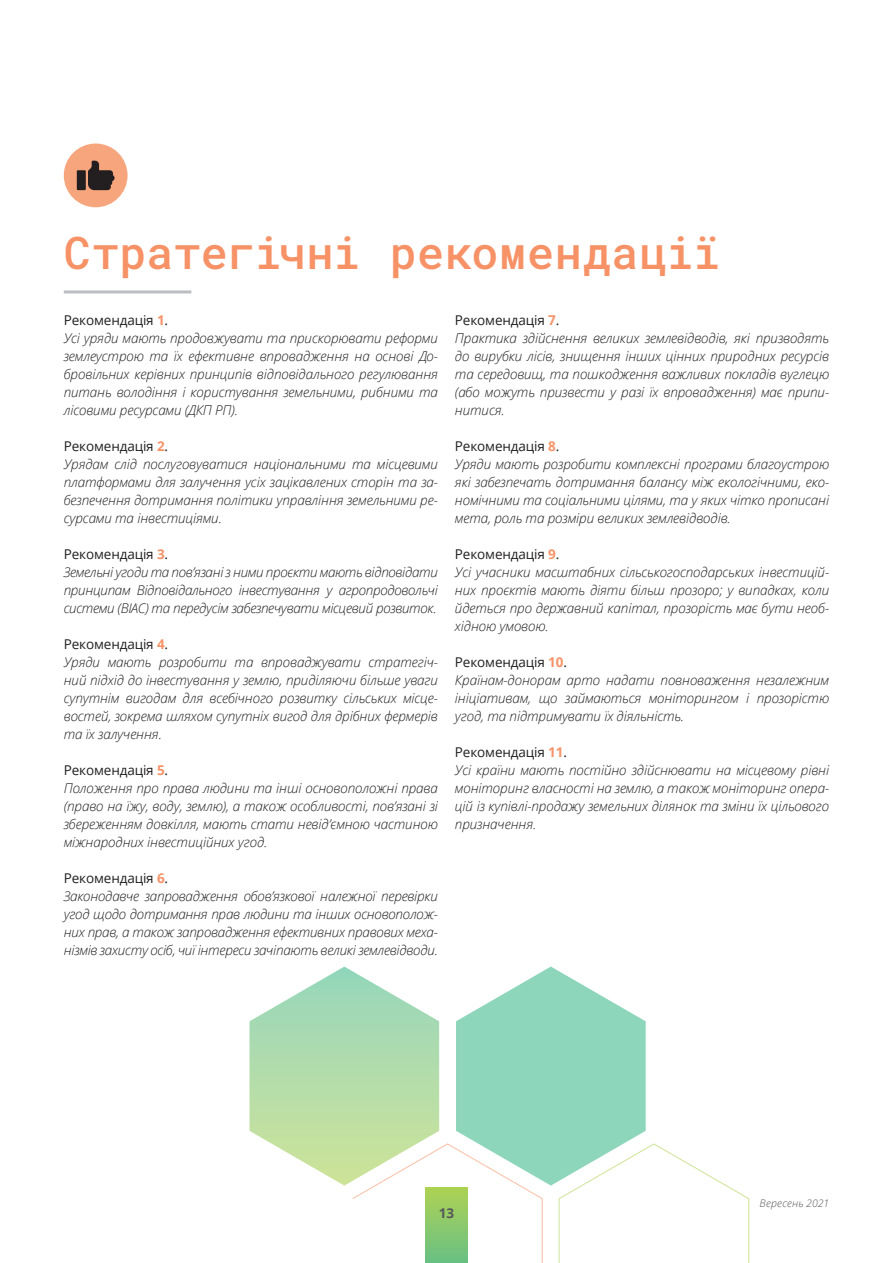
<style>
.page{position:relative;width:893px;height:1263px;background:#fff}
.page>*{position:absolute;margin:0;border:0;box-sizing:border-box;transform-origin:0 0}
.t1{font:45px "Roboto Mono";letter-spacing:.015em;color:#f79267}
.t2{font:italic 300 13.5px/18px "Open Sans";letter-spacing:-.01em;color:#231f20}
.t3{font:700 13.5px "Open Sans";color:#57585a}
.t4{font:italic 300 10.5px "Open Sans";letter-spacing:.02em;color:#57585a}
.s1{font-weight:400;font-style:normal}
.s2{font-weight:700;font-style:normal;color:#f79267}
</style>
<div class="page">
<svg style="left:249px;top:966px;width:500px;height:297px"></svg>
<hr style="left:64px;top:290px;width:127px;height:3px;background:#bcbdc0">
<div style="left:64px;top:144px;width:64px;height:63px;background:#f7a57d;border-radius:50%"></div>
<svg style="left:77px;top:161px;width:38px;height:29px"></svg>
<h1 class="t1" style="left:64px;top:222px;width:658px">Стратегічні рекомендації</h1>
<p class="t2" style="left:64px;top:311px;width:376px"><span class="s1">Рекомендація</span> <span class="s2">1</span><span class="s1">.<br></span>Усі уряди мають продовжувати та прискорювати реформи землеустрою та їх ефективне впровадження на основі До&shy;бровільних керівних принципів відповідального регулювання питань володіння і користування земельними, рибними та лісовими ресурсами (ДКП РП).</p>
<p class="t2" style="left:64px;top:437px;width:376px"><span class="s1">Рекомендація</span> <span class="s2">2</span><span class="s1">.<br></span>Урядам слід послуговуватися національними та місцевими платформами для залучення усіх зацікавлених сторін та за&shy;безпечення дотримання політики управління земельними ре&shy;сурсами та інвестиціями.</p>
<p class="t2" style="left:64px;top:545px;width:376px"><span class="s1">Рекомендація</span> <span class="s2">3</span><span class="s1">.<br></span>Земельні угоди та пов’язані з ними проєкти мають відповідати принципам Відповідального інвестування у агропродовольчі системи (ВІАС) та передусім забезпечувати місцевий розвиток.</p>
<p class="t2" style="left:64px;top:635px;width:376px"><span class="s1">Рекомендація</span> <span class="s2">4</span><span class="s1">.<br></span>Уряди мають розробити та впроваджувати стратегіч&shy;ний підхід до інвестування у землю, приділяючи більше уваги супутнім вигодам для всебічного розвитку сільських місце&shy;востей, зокрема шляхом супутніх вигод для дрібних фермерів та їх залучення.</p>
<p class="t2" style="left:64px;top:761px;width:376px"><span class="s1">Рекомендація</span> <span class="s2">5</span><span class="s1">.<br></span>Положення про права людини та інші основоположні права (право на їжу, воду, землю), а також особливості, пов’язані зі збереженням довкілля, мають стати невід’ємною частиною міжнародних інвестиційних угод.</p>
<p class="t2" style="left:64px;top:869px;width:376px"><span class="s1">Рекомендація</span> <span class="s2">6</span><span class="s1">.<br></span>Законодавче запровадження обов’язкової належної перевірки угод щодо дотримання прав людини та інших основополож&shy;них прав, а також запровадження ефективних правових меха&shy;нізмів захисту осіб, чиї інтереси зачіпають великі землевідводи.</p>
<p class="t2" style="left:455px;top:311px;width:376px"><span class="s1">Рекомендація</span> <span class="s2">7</span><span class="s1">.<br></span>Практика здійснення великих землевідводів, які призводять до вирубки лісів, знищення інших цінних природних ресурсів та середовищ, та пошкодження важливих покладів вуглецю (або можуть призвести у разі їх впровадження) має припи&shy;нитися.</p>
<p class="t2" style="left:455px;top:437px;width:376px"><span class="s1">Рекомендація</span> <span class="s2">8</span><span class="s1">.<br></span>Уряди мають розробити комплексні програми благоустрою які забезпечать дотримання балансу між екологічними, еко&shy;номічними та соціальними цілями, та у яких чітко прописані мета, роль та розміри великих землевідводів.</p>
<p class="t2" style="left:455px;top:545px;width:376px"><span class="s1">Рекомендація</span> <span class="s2">9</span><span class="s1">.<br></span>Усі учасники масштабних сільськогосподарських інвестицій&shy;них проєктів мають діяти більш прозоро; у випадках, коли йдеться про державний капітал, прозорість має бути необ&shy;хідною умовою.</p>
<p class="t2" style="left:455px;top:653px;width:376px"><span class="s1">Рекомендація</span> <span class="s2">10</span><span class="s1">.<br></span>Країнам-донорам арто надати повноваження незалежним ініціативам, що займаються моніторингом і прозорістю угод, та підтримувати їх діяльність.</p>
<p class="t2" style="left:455px;top:742px;width:376px"><span class="s1">Рекомендація</span> <span class="s2">11</span><span class="s1">.<br></span>Усі країни мають постійно здійснювати на місцевому рівні моніторинг власності на землю, а також моніторинг опера&shy;цій із купівлі-продажу земельних ділянок та зміни їх цільового призначення.</p>
<p class="t3" style="left:439px;top:1203px;width:17px">13</p>
<p class="t4" style="left:760px;top:1196px;width:71px">Вересень 2021</p>
</div>
